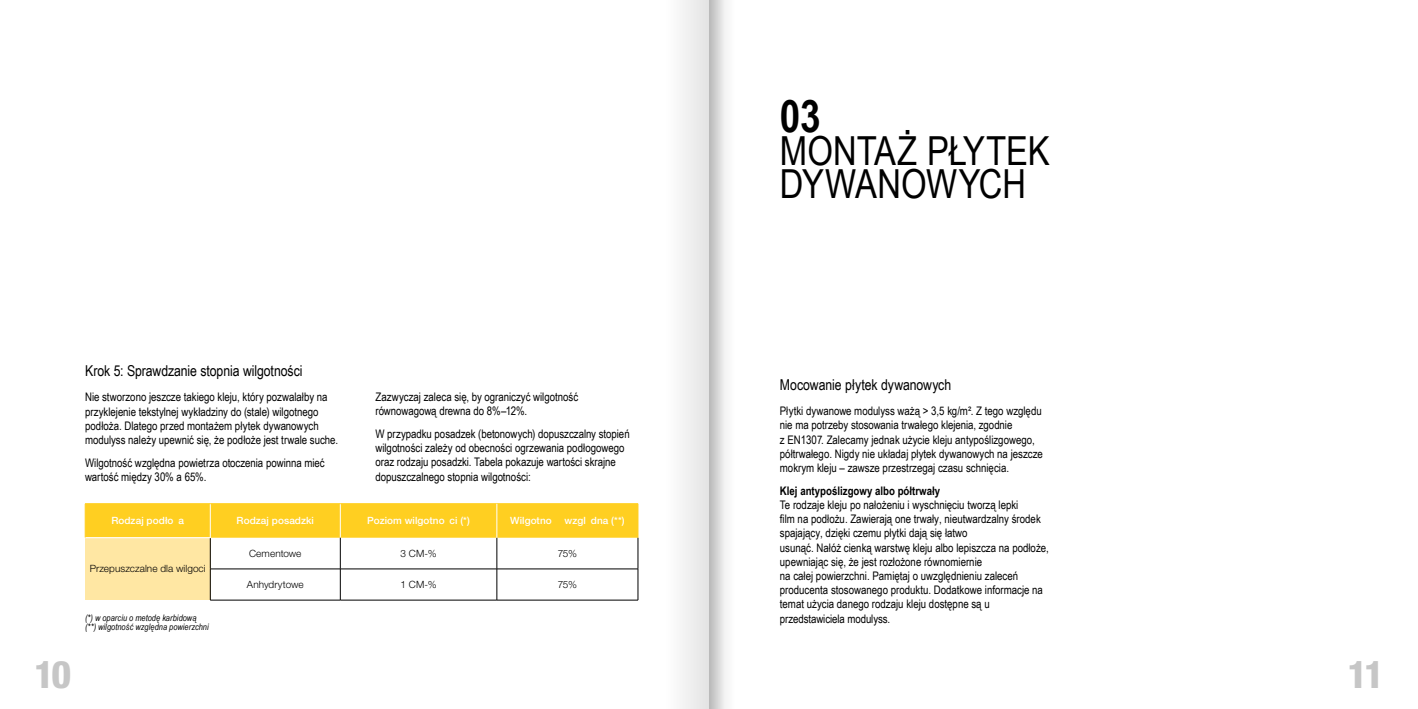
<style>
.page{position:relative;width:1418px;height:709px;background:#fff}
.page>*{position:absolute;margin:0;border:0;box-sizing:border-box;transform-origin:0 0}
.t1{font:700 45px "Arial Narrow";color:#000}
.t2{font:40px/33px "Arial Narrow";color:#000}
.t3{font:800 condensed 38px "Helvetica Neue LT Std";color:#c6c6c6}
.t4{font:15px "Arial Narrow";letter-spacing:-.005em;color:#000}
.t5{font:11.8px/14.2px "Arial Narrow";color:#000}
.t6{font:700 11.8px "Arial Narrow";color:#000}
.t7{font:500 10px "Helvetica Neue LT Std";letter-spacing:.005em;color:#fff}
.t8{font:300 10px "Helvetica Neue LT Std";letter-spacing:.005em;color:#000}
.t9{font:italic 9px/9px "Arial Narrow";letter-spacing:.01em;color:#000}
</style>
<div class="page">
<div style="left:86px;top:504px;width:552px;height:33px;background:#ffcf21"></div>
<div style="left:85px;top:537px;width:125px;height:63px;background:#ffe7a3"></div>
<hr style="left:210px;top:504px;width:1px;height:33px;background:#fff">
<hr style="left:340px;top:504px;width:1px;height:33px;background:#fff">
<hr style="left:210px;top:600px;width:130px;height:1px;background:#000">
<hr style="left:340px;top:600px;width:157px;height:1px;background:#000">
<hr style="left:497px;top:600px;width:141px;height:1px;background:#000">
<hr style="left:210px;top:569px;width:1px;height:31px;background:#000">
<hr style="left:340px;top:569px;width:1px;height:31px;background:#000">
<hr style="left:496px;top:569px;width:1px;height:31px;background:#000">
<hr style="left:638px;top:569px;width:1px;height:31px;background:#000">
<hr style="left:210px;top:538px;width:1px;height:31px;background:#000">
<hr style="left:340px;top:537px;width:1px;height:32px;background:#000">
<hr style="left:496px;top:537px;width:1px;height:32px;background:#000">
<hr style="left:638px;top:537px;width:1px;height:32px;background:#000">
<hr style="left:210px;top:568px;width:130px;height:1px;background:#000">
<hr style="left:340px;top:568px;width:157px;height:1px;background:#000">
<hr style="left:497px;top:568px;width:141px;height:1px;background:#000">
<hr style="left:85px;top:537px;width:125px;height:1px;background:#fff">
<hr style="left:638px;top:504px;width:1px;height:33px;background:#ffcf21">
<hr style="left:85px;top:504px;width:1px;height:33px;background:#ffcf21">
<hr style="left:85px;top:503px;width:125px;height:1px;background:#ffcf21">
<hr style="left:210px;top:503px;width:130px;height:1px;background:#ffcf21">
<hr style="left:340px;top:503px;width:157px;height:1px;background:#ffcf21">
<hr style="left:497px;top:503px;width:141px;height:1px;background:#ffcf21">
<hr style="left:496px;top:504px;width:1px;height:33px;background:#fff">
<div style="left:709px;top:0;width:25px;height:709px;background:#f6f6f6"></div>
<svg style="left:709px;top:0;width:14px;height:709px;background:#cfcfcf"></svg>
<div style="left:666px;top:0;width:43px;height:709px;background:linear-gradient(to right,#fff,#e3e3e3)"></div>
<p class="t4" style="left:85px;top:360px;width:219px">Krok 5: Sprawdzanie stopnia wilgotności</p>
<p class="t5" style="left:85px;top:389px;width:254px">Nie stworzono jeszcze takiego kleju, który pozwalałby na przyklejenie tekstylnej wykładziny do (stale) wilgotnego podłoża. Dlatego przed montażem płytek dywanowych modulyss należy upewnić się, że podłoże jest trwale suche.</p>
<p class="t5" style="left:85px;top:455px;width:241px">Wilgotność względna powietrza otoczenia powinna mieć wartość między 30% a 65%.</p>
<p class="t5" style="left:375px;top:389px;width:204px">Zazwyczaj zaleca się, by ograniczyć wilgotność równowagową drewna do 8%–12%.</p>
<p class="t5" style="left:375px;top:426px;width:256px">W przypadku posadzek (betonowych) dopuszczalny stopień wilgotności zależy od obecności ogrzewania podłogowego oraz rodzaju posadzki. Tabela pokazuje wartości skrajne dopuszczalnego stopnia wilgotności:</p>
<p class="t7" style="left:111px;top:515px;width:74px">Rodzaj podłoża</p>
<p class="t7" style="left:236px;top:515px;width:79px">Rodzaj posadzki</p>
<p class="t7" style="left:367px;top:515px;width:104px">Poziom wilgotno ci (*)</p>
<p class="t7" style="left:510px;top:515px;width:116px">Wilgotność wzgl dna (**)</p>
<p class="t8" style="left:90px;top:563px;width:117px">Przepuszczalne dla wilgoci</p>
<p class="t8" style="left:249px;top:547px;width:54px">Cementowe</p>
<p class="t8" style="left:400px;top:547px;width:38px">3 CM-%</p>
<p class="t8" style="left:558px;top:547px;width:21px">75%</p>
<p class="t8" style="left:247px;top:578px;width:58px">Anhydrytowe</p>
<p class="t8" style="left:400px;top:578px;width:38px">1 CM-%</p>
<p class="t8" style="left:558px;top:578px;width:21px">75%</p>
<p class="t9" style="left:85px;top:613px;width:125px">(*) w oparciu o metodę karbidową (**) wilgotność względna powierzchni</p>
<h1 class="t1" style="left:780px;top:82px;width:42px">03</h1>
<h2 class="t2" style="left:780px;top:133px;width:271px">MONTAŻ PŁYTEK<br>DYWANOWYCH</h2>
<p class="t4" style="left:780px;top:374px;width:173px">Mocowanie płytek dywanowych</p>
<p class="t5" style="left:780px;top:403px;width:264px">Płytki dywanowe modulyss ważą &gt; 3,5 kg/m². Z tego względu nie ma potrzeby stosowania trwałego klejenia, zgodnie<br>z EN1307. Zalecamy jednak użycie kleju antypoślizgowego, półtrwałego. Nigdy nie układaj płytek dywanowych na jeszcze mokrym kleju – zawsze przestrzegaj czasu schnięcia.</p>
<p class="t6" style="left:780px;top:481px;width:162px">Klej antypoślizgowy albo półtrwały</p>
<p class="t5" style="left:780px;top:497px;width:270px">Te rodzaje kleju po nałożeniu i wyschnięciu tworzą lepki<br>film na podłożu. Zawierają one trwały, nieutwardzalny środek spajający, dzięki czemu płytki dają się łatwo<br>usunąć. Nałóż cienką warstwę kleju albo lepiszcza na podłoże, upewniając się, że jest rozłożone równomiernie<br>na całej powierzchni. Pamiętaj o uwzględnieniu zaleceń producenta stosowanego produktu. Dodatkowe informacje na temat użycia danego rodzaju kleju dostępne są u przedstawiciela modulyss.</p>
<h3 class="t3" style="left:34px;top:651px;width:39px">10</h3>
<h3 class="t3" style="left:1347px;top:651px;width:38px">11</h3>
</div>
